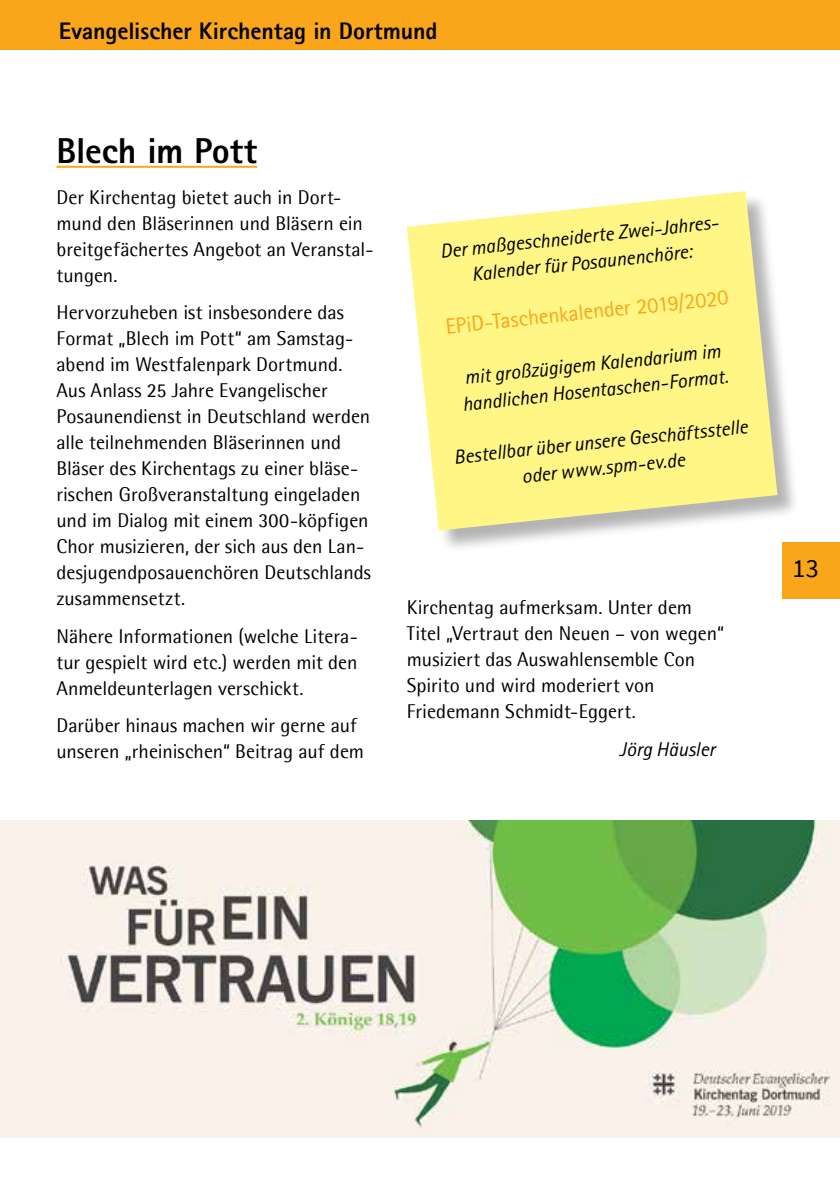
<style>
.page{position:relative;width:840px;height:1191px;background:#fff}
.page>*{position:absolute;margin:0;border:0;box-sizing:border-box;transform-origin:0 0}
.t1{font:800 36px "Rotis Sans Serif Std";letter-spacing:-.005em;color:#000}
.t2{font:26px "Source Sans Pro";color:#000}
.t3{font:800 24px "Agfa Rotis Sans Serif";letter-spacing:-.005em;color:#000}
.t4{font:22px "Agfa Rotis Sans Serif";color:#faa61a}
.t5{font:20px/26px "Agfa Rotis Semisans";color:#000}
.t6{font:italic 20px/26px "Rotis Sans Serif Std";letter-spacing:-.005em;color:#000;text-align:center}
</style>
<div class="page">
<div style="left:0;top:0;width:839px;height:50px;background:#faa61a"></div>
<div style="left:782px;top:542px;width:57px;height:56px;background:#faa61a"></div>
<div style="left:408px;top:193px;width:391px;height:360px;background:#000;opacity:.3"></div>
<svg style="left:407px;top:191px;width:370px;height:339px;background:#fbf396"></svg>
<img style="left:0;top:820px;width:839px;height:317px">
<hr style="left:56px;top:166px;width:201px;height:2px;background:#faa61a">
<p class="t3" style="left:59px;top:16px;width:380px">Evangelischer Kirchentag in Dortmund</p>
<h1 class="t1" style="left:56px;top:128px;width:202px">Blech im Pott</h1>
<p class="t5" style="left:56px;top:184px;width:318px">Der Kirchentag bietet auch in Dort&shy;mund den Bläserinnen und Bläsern ein breitgefächertes Angebot an Veranstal&shy;tungen.</p>
<p class="t5" style="left:56px;top:299px;width:316px">Hervorzuheben ist insbesondere das Format „Blech im Pott“ am Samstag&shy;abend im Westfalenpark Dortmund.<br>Aus Anlass 25 Jahre Evangelischer Posaunendienst in Deutschland werden alle teilnehmenden Bläserinnen und Bläser des Kirchentags zu einer bläse&shy;rischen Großveranstaltung eingeladen und im Dialog mit einem 300-köpfigen Chor musizieren, der sich aus den Lan&shy;desjugendposauenchören Deutschlands zusammensetzt.</p>
<p class="t5" style="left:56px;top:622px;width:303px;text-align:justify">Nähere Informationen (welche Litera&shy;tur gespielt wird etc.) werden mit den Anmeldeunterlagen verschickt.</p>
<p class="t5" style="left:56px;top:712px;width:309px">Darüber hinaus machen wir gerne auf unseren „rheinischen“ Beitrag auf dem</p>
<p class="t6" style="left:438px;top:239px;width:283px;rotate:-6deg">Der maßgeschneiderte Zwei-Jahres-<br>Kalender für Posaunenchöre:</p>
<p class="t4" style="left:444px;top:313px;width:285px;rotate:-6deg">EPiD-Taschenkalender 2019/2020</p>
<p class="t6" style="left:458px;top:365px;width:269px;text-align:left;rotate:-6deg">mit großzügigem Kalendarium im handlichen Hosentaschen-Format.</p>
<p class="t6" style="left:452px;top:444px;width:296px;rotate:-6deg">Bestellbar über unsere Geschäftsstelle oder www.spm-ev.de</p>
<p class="t5" style="left:406px;top:594px;width:318px">Kirchentag aufmerksam. Unter dem Titel „Vertraut den Neuen – von wegen“ musiziert das Auswahlensemble Con Spirito und wird moderiert von Friedemann Schmidt-Eggert.</p>
<p class="t6" style="left:619px;top:736px;width:97px">Jörg Häusler</p>
<h2 class="t2" style="left:792px;top:552px;width:28px">13</h2>
</div>
